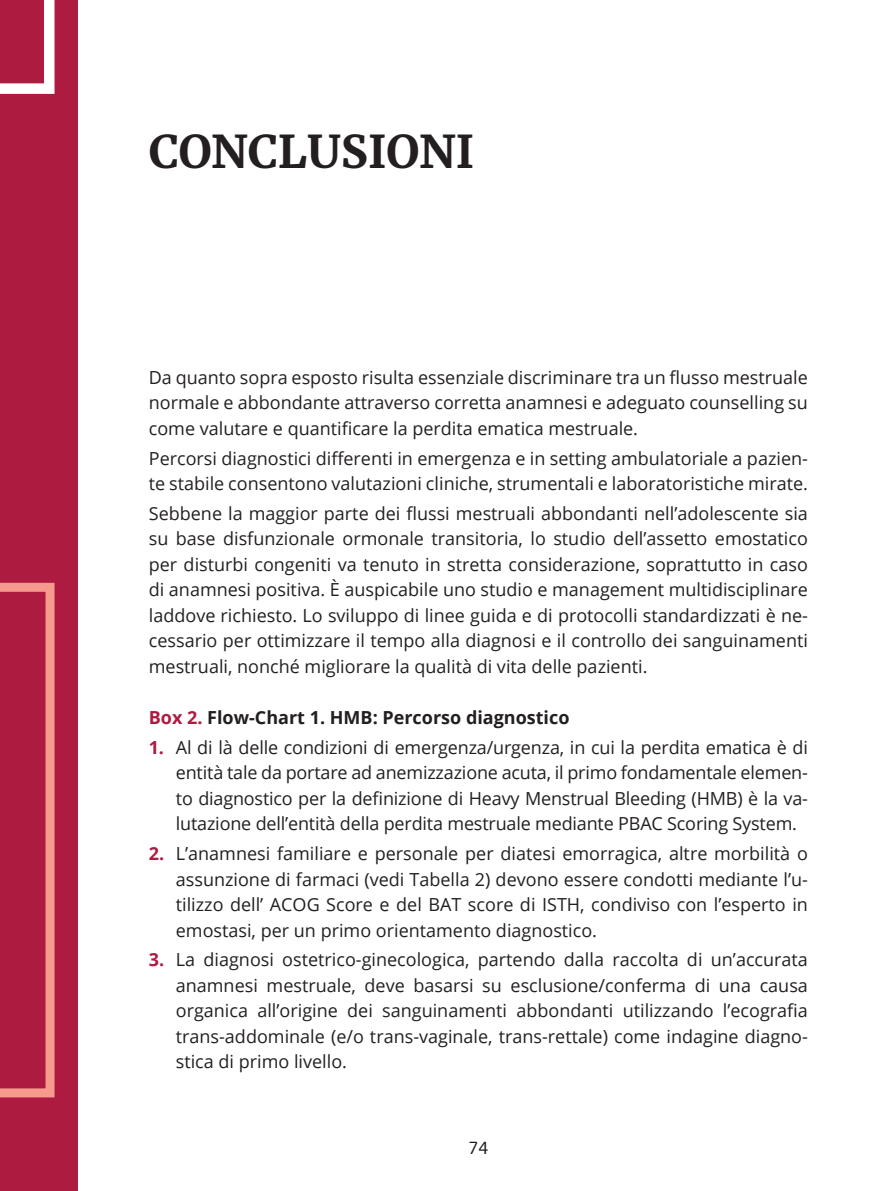
<style>
.page{position:relative;width:893px;height:1191px;background:#fff}
.page>*{position:absolute;margin:0;border:0;box-sizing:border-box;transform-origin:0 0}
.Titolo_Capitolo{font:700 45px "Merriweather";color:#231f20}
.Testo{font:18px/25.5px "Open Sans";color:#231f20;text-align:justify}
.Titolo_Tabella{font:700 18px "Open Sans";color:#231f20}
.t1{font:16.5px "Neo Sans W1 G";color:#231f20}
.s1{color:#ae1b41}
.s2{font-weight:700;color:#ae1b41}
</style>
<div class="page">
<div style="left:0;top:0;width:78px;height:1191px;background:#ae1b41"></div>
<svg style="left:0;top:583px;width:55px;height:514px"></svg>
<svg style="left:0;top:0;width:55px;height:94px"></svg>
<p class="Titolo_Capitolo" style="left:149px;top:123px;width:327px">CONCLUSIONI</p>
<p class="Testo" style="left:149px;top:364px;width:661px">Da quanto sopra esposto risulta essenziale discriminare tra un flusso mestruale normale e abbondante attraverso corretta anamnesi e adeguato counselling su come valutare e quantificare la perdita ematica mestruale.</p>
<p class="Testo" style="left:149px;top:445px;width:661px">Percorsi diagnostici differenti in emergenza e in setting ambulatoriale a pazien&shy;te stabile consentono valutazioni cliniche, strumentali e laboratoristiche mirate.</p>
<p class="Testo" style="left:149px;top:500px;width:661px">Sebbene la maggior parte dei flussi mestruali abbondanti nell’adolescente sia su base disfunzionale ormonale transitoria, lo studio dell’assetto emostatico per disturbi congeniti va tenuto in stretta considerazione, soprattutto in caso di anamnesi positiva. È auspicabile uno studio e management multidisciplinare laddove richiesto. Lo sviluppo di linee guida e di protocolli standardizzati è ne&shy;cessario per ottimizzare il tempo alla diagnosi e il controllo dei sanguinamenti mestruali, nonché migliorare la qualità di vita delle pazienti.</p>
<p class="Titolo_Tabella" style="left:149px;top:704px;width:422px"><span class="s1">Box 2.</span> Flow-Chart 1. HMB: Percorso diagnostico</p>
<p class="Testo" style="left:176px;top:734px;width:634px;text-indent:-27px"><span class="s2">1.</span> Al di là delle condizioni di emergenza/urgenza, in cui la perdita ematica è di entità tale da portare ad anemizzazione acuta, il primo fondamentale elemen&shy;to diagnostico per la definizione di Heavy Menstrual Bleeding (HMB) è la va&shy;lutazione dell’entità della perdita mestruale mediante PBAC Scoring System.</p>
<p class="Testo" style="left:176px;top:840px;width:634px;text-indent:-27px"><span class="s2">2.</span> L’anamnesi familiare e personale per diatesi emorragica, altre morbilità o assunzione di farmaci (vedi Tabella 2) devono essere condotti mediante l’u&shy;tilizzo dell’ ACOG Score e del BAT score di ISTH, condiviso con l’esperto in emostasi, per un primo orientamento diagnostico.</p>
<p class="Testo" style="left:176px;top:946px;width:634px;text-indent:-27px"><span class="s2">3.</span> La diagnosi ostetrico-ginecologica, partendo dalla raccolta di un’accurata anamnesi mestruale, deve basarsi su esclusione/conferma di una causa organica all’origine dei sanguinamenti abbondanti utilizzando l’ecografia trans-addominale (e/o trans-vaginale, trans-rettale) come indagine diagno&shy;stica di primo livello.</p>
<p class="t1" style="left:468px;top:1138px;width:21px">74</p>
</div>
